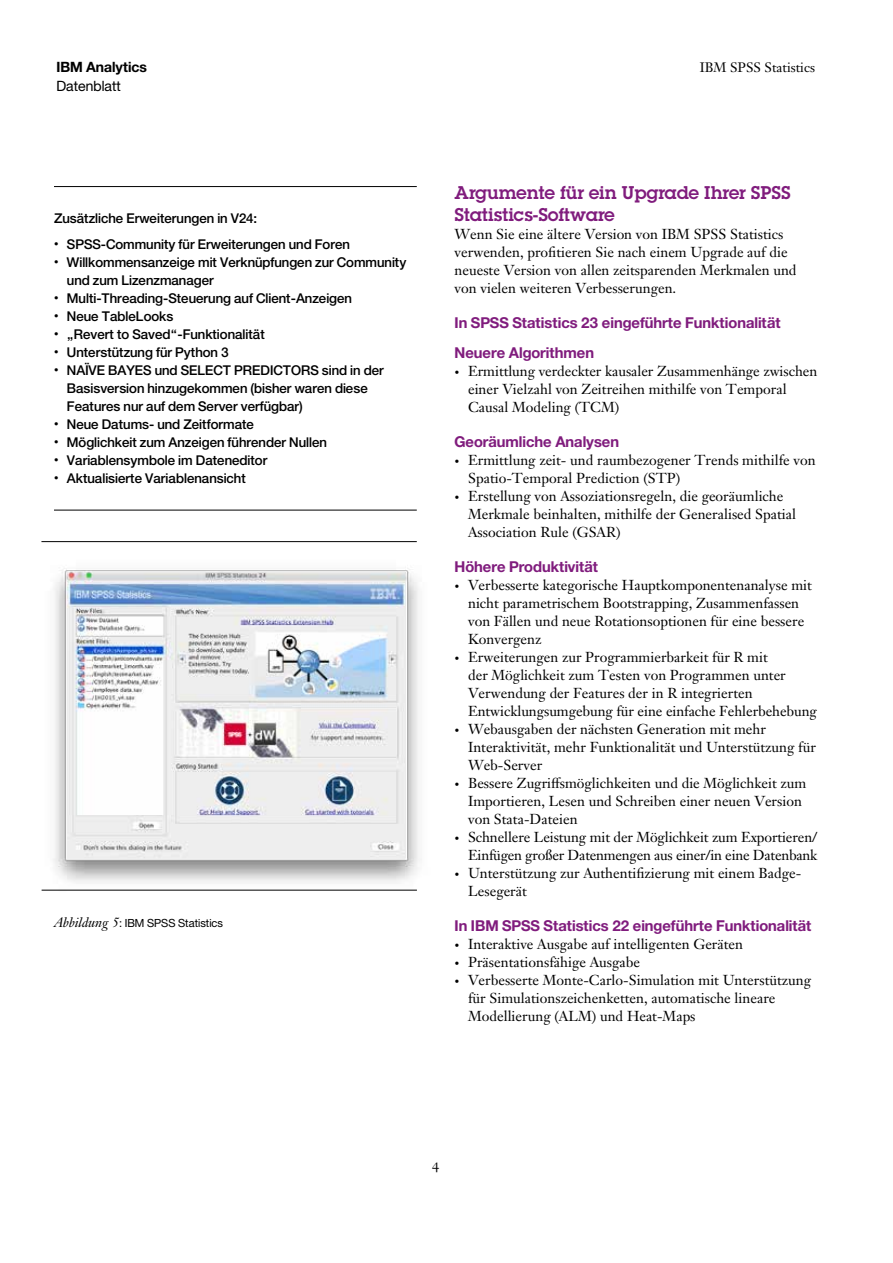
<style>
.page{position:relative;width:893px;height:1263px;background:#fff}
.page>*{position:absolute;margin:0;border:0;box-sizing:border-box;transform-origin:0 0}
._2A_head__color{font:18px/22.5px "Lubalin Demifor IBM";color:#801c7d}
._2B_sub_head_1__colo{font:15px "Helv Neue Boldfor IBM";color:#801c7d}
._2C_body{font:14.25px/18px "Janson Text LT Pro";color:#000}
.t1{font:14.25px "Helv Neue Boldfor IBM";color:#000}
.t2{font:14.25px "Helv Neue Romanfor IBM";color:#000}
._4A_boxed_head__colo{font:13.5px/18px "Helv Neue Mediumfor IBM";color:#000}
.t3{font:13.5px "Janson Text LT Pro";color:#000}
._2E_figure_caption{font:11.25px "Helv Neue Romanfor IBM";color:#000}
.s1{font-family:"Helv Neue Romanfor IBM";font-size:9px}
.s2{font-family:"Janson Text LT Pro";font-style:italic;font-size:13.5px}
.s3{font-size:9.75px}
</style>
<div class="page">
<hr style="left:54px;top:186px;width:363px;height:1px;background:#000">
<hr style="left:54px;top:510px;width:363px;height:1px;background:#000">
<hr style="left:41px;top:541px;width:376px;height:1px;background:#000">
<img style="left:42px;top:568px;width:377px;height:323px">
<p class="t1" style="left:56px;top:58px;width:92px">IBM Analytics</p>
<p class="t2" style="left:56px;top:77px;width:66px">Datenblatt</p>
<p class="_4A_boxed_head__colo" style="left:54px;top:209px;width:205px">Zusätzliche Erweiterungen in V24:</p>
<p class="_4A_boxed_head__colo" style="left:54px;top:235px;width:297px"><span class="s1">•</span> SPSS-Community für Erweiterungen und Foren</p>
<p class="_4A_boxed_head__colo" style="left:67px;top:253px;width:341px;text-indent:-13px"><span class="s1">•</span> Willkommensanzeige mit Verknüpfungen zur Community und zum Lizenzmanager</p>
<p class="_4A_boxed_head__colo" style="left:54px;top:289px;width:300px"><span class="s1">•</span> Multi-Threading-Steuerung auf Client-Anzeigen</p>
<p class="_4A_boxed_head__colo" style="left:54px;top:307px;width:121px"><span class="s1">•</span> Neue TableLooks</p>
<p class="_4A_boxed_head__colo" style="left:54px;top:325px;width:212px"><span class="s1">•</span> „Revert to Saved“-Funktionalität</p>
<p class="_4A_boxed_head__colo" style="left:54px;top:343px;width:176px"><span class="s1">•</span> Unterstützung für Python 3</p>
<p class="_4A_boxed_head__colo" style="left:67px;top:361px;width:318px;text-indent:-13px"><span class="s1">•</span> NAÏVE BAYES und SELECT PREDICTORS sind in der<br>Basisversion hinzugekommen (bisher waren diese<br>Features nur auf dem Server verfügbar)</p>
<p class="_4A_boxed_head__colo" style="left:54px;top:415px;width:202px"><span class="s1">•</span> Neue Datums- und Zeitformate</p>
<p class="_4A_boxed_head__colo" style="left:54px;top:433px;width:274px"><span class="s1">•</span> Möglichkeit zum Anzeigen führender Nullen</p>
<p class="_4A_boxed_head__colo" style="left:54px;top:451px;width:215px"><span class="s1">•</span> Variablensymbole im Dateneditor</p>
<p class="_4A_boxed_head__colo" style="left:54px;top:469px;width:193px"><span class="s1">•</span> Aktualisierte Variablenansicht</p>
<p class="_2E_figure_caption" style="left:54px;top:916px;width:171px"><span class="s2">Abbildung 5</span>: IBM SPSS Statistics</p>
<p class="t3" style="left:700px;top:58px;width:117px">IBM SPSS Statistics</p>
<p class="_2A_head__color" style="left:455px;top:181px;width:337px">Argumente für ein Upgrade Ihrer SPSS<br>Statistics-Software</p>
<p class="_2C_body" style="left:455px;top:225px;width:343px">Wenn Sie eine ältere Version von IBM SPSS Statistics verwenden, profitieren Sie nach einem Upgrade auf die neueste Version von allen zeitsparenden Merkmalen und von vielen weiteren Verbesserungen.</p>
<p class="_2B_sub_head_1__colo" style="left:455px;top:313px;width:328px">In SPSS Statistics 23 eingeführte Funktionalität</p>
<p class="_2B_sub_head_1__colo" style="left:455px;top:343px;width:141px">Neuere Algorithmen</p>
<p class="_2C_body" style="left:468px;top:362px;width:351px;text-indent:-14px"><span class="s3">•</span> Ermittlung verdeckter kausaler Zusammenhänge zwischen einer Vielzahl von Zeitreihen mithilfe von Temporal<br>Causal Modeling (TCM)</p>
<p class="_2B_sub_head_1__colo" style="left:455px;top:432px;width:166px">Georäumliche Analysen</p>
<p class="_2C_body" style="left:468px;top:451px;width:349px;text-indent:-14px"><span class="s3">•</span> Ermittlung zeit- und raumbezogener Trends mithilfe von<br>Spatio-Temporal Prediction (STP)</p>
<p class="_2C_body" style="left:468px;top:487px;width:330px;text-indent:-14px"><span class="s3">•</span> Erstellung von Assoziationsregeln, die georäumliche<br>Merkmale beinhalten, mithilfe der Generalised Spatial<br>Association Rule (GSAR)</p>
<p class="_2B_sub_head_1__colo" style="left:455px;top:557px;width:145px">Höhere Produktivität</p>
<p class="_2C_body" style="left:468px;top:576px;width:345px;text-indent:-14px"><span class="s3">•</span> Verbesserte kategorische Hauptkomponentenanalyse mit nicht parametrischem Bootstrapping, Zusammenfassen von Fällen und neue Rotationsoptionen für eine bessere Konvergenz</p>
<p class="_2C_body" style="left:468px;top:648px;width:350px;text-indent:-14px"><span class="s3">•</span> Erweiterungen zur Programmierbarkeit für R mit<br>der Möglichkeit zum Testen von Programmen unter Verwendung der Features der in R integrierten Entwicklungsumgebung für eine einfache Fehlerbehebung</p>
<p class="_2C_body" style="left:468px;top:720px;width:349px;text-indent:-14px"><span class="s3">•</span> Webausgaben der nächsten Generation mit mehr<br>Interaktivität, mehr Funktionalität und Unterstützung für<br>Web-Server</p>
<p class="_2C_body" style="left:468px;top:774px;width:340px;text-indent:-14px"><span class="s3">•</span> Bessere Zugriffsmöglichkeiten und die Möglichkeit zum<br>Importieren, Lesen und Schreiben einer neuen Version von Stata-Dateien</p>
<p class="_2C_body" style="left:455px;top:828px;width:364px;text-align:right"><span class="s3">•</span> Schnellere Leistung mit der Möglichkeit zum Exportieren/<br>Einfügen großer Datenmengen aus einer/in eine Datenbank</p>
<p class="_2C_body" style="left:468px;top:864px;width:335px;text-indent:-14px"><span class="s3">•</span> Unterstützung zur Authentifizierung mit einem Badge-<br>Lesegerät</p>
<p class="_2B_sub_head_1__colo" style="left:455px;top:916px;width:359px">In IBM SPSS Statistics 22 eingeführte Funktionalität</p>
<p class="_2C_body" style="left:455px;top:935px;width:290px"><span class="s3">•</span> Interaktive Ausgabe auf intelligenten Geräten</p>
<p class="_2C_body" style="left:455px;top:953px;width:187px"><span class="s3">•</span> Präsentationsfähige Ausgabe</p>
<p class="_2C_body" style="left:468px;top:971px;width:345px;text-indent:-14px"><span class="s3">•</span> Verbesserte Monte-Carlo-Simulation mit Unterstützung für Simulationszeichenketten, automatische lineare<br>Modellierung (ALM) und Heat-Maps</p>
<p class="t3" style="left:432px;top:1158px;width:9px">4</p>
</div>
